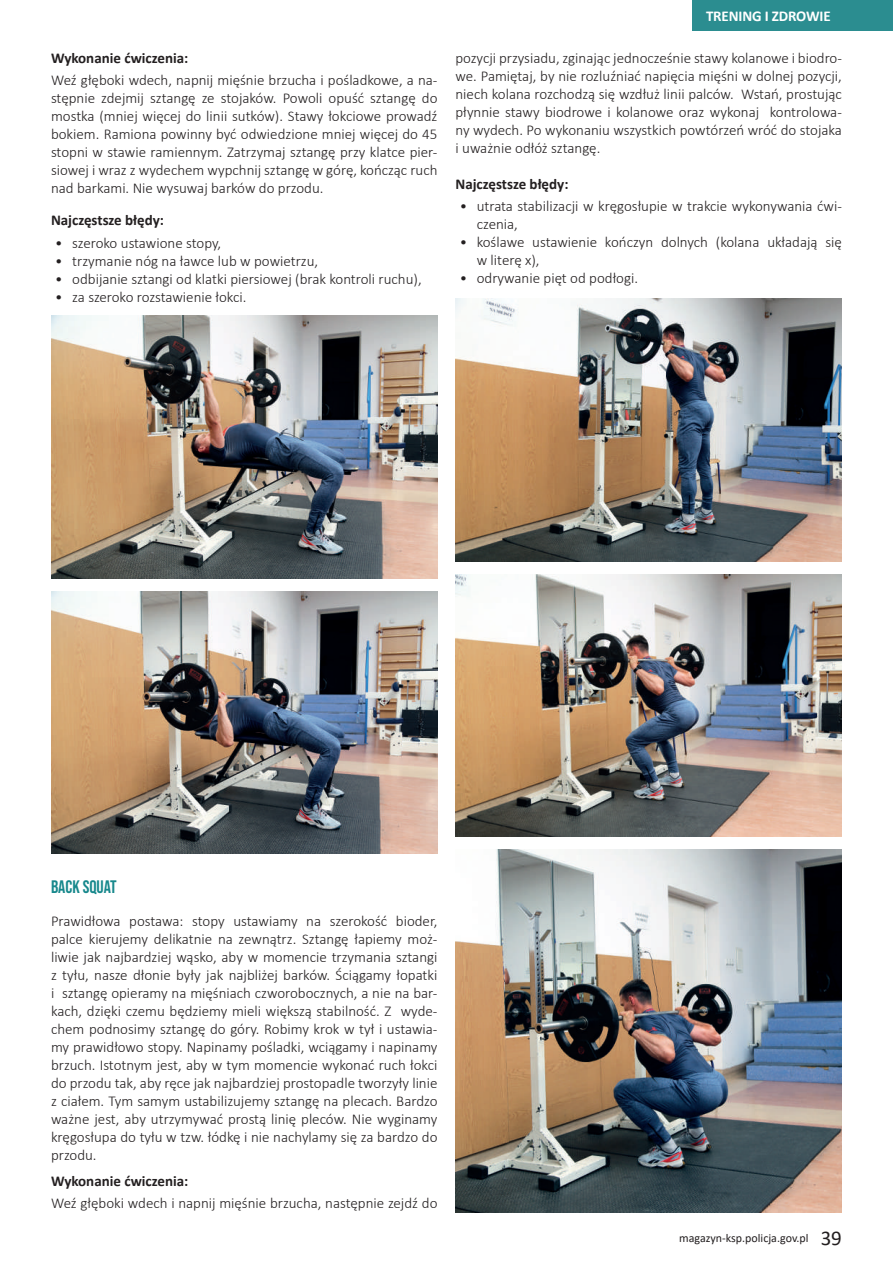
<style>
.page{position:relative;width:893px;height:1263px;background:#fff}
.page>*{position:absolute;margin:0;border:0;box-sizing:border-box;transform-origin:0 0}
.t1{font:18px "Bebas Neue";color:#17888c}
.t2{font:300 15px/18px "Calibri";color:#231f20;text-align:justify}
.t3{font:700 15px "Calibri";color:#231f20}
.t4{font:700 15px "Calibri";letter-spacing:-.01em;color:#fff}
.t5{font:12px "Calibri";color:#231f20}
.s1{font-size:21px}
</style>
<div class="page">
<div style="left:693px;top:0;width:200px;height:31px;background:#2b8d90"></div>
<img style="left:51px;top:591px;width:386px;height:263px">
<img style="left:51px;top:316px;width:386px;height:262px">
<img style="left:455px;top:298px;width:387px;height:263px">
<img style="left:455px;top:574px;width:387px;height:263px">
<img style="left:455px;top:850px;width:387px;height:362px">
<p class="t3" style="left:51px;top:47px;width:139px">Wykonanie ćwiczenia:</p>
<p class="t2" style="left:51px;top:71px;width:388px">Weź głęboki wdech, napnij mięśnie brzucha i pośladkowe, a na&shy;stępnie zdejmij sztangę ze stojaków. Powoli opuść sztangę do mostka (mniej więcej do linii sutków). Stawy łokciowe prowadź bokiem. Ramiona powinny być odwiedzione mniej więcej do 45 stopni w stawie ramiennym. Zatrzymaj sztangę przy klatce pier&shy;siowej i wraz z wydechem wypchnij sztangę w górę, kończąc ruch nad barkami. Nie wysuwaj barków do przodu.</p>
<p class="t3" style="left:51px;top:210px;width:115px">Najczęstsze błędy:</p>
<p class="t2" style="left:55px;top:233px;width:167px">• szeroko ustawione stopy,</p>
<p class="t2" style="left:55px;top:251px;width:264px">• trzymanie nóg na ławce lub w powietrzu,</p>
<p class="t2" style="left:55px;top:269px;width:368px">• odbijanie sztangi od klatki piersiowej (brak kontroli ruchu),</p>
<p class="t2" style="left:55px;top:287px;width:193px">• za szeroko rozstawienie łokci.</p>
<p class="t4" style="left:706px;top:5px;width:126px">TRENING I ZDROWIE</p>
<p class="t2" style="left:455px;top:48px;width:388px">pozycji przysiadu, zginając jednocześnie stawy kolanowe i biodro&shy;we. Pamiętaj, by nie rozluźniać napięcia mięśni w dolnej pozycji, niech kolana rozchodzą się wzdłuż linii palców. Wstań, prostując płynnie stawy biodrowe i kolanowe oraz wykonaj kontrolowa&shy;ny wydech. Po wykonaniu wszystkich powtórzeń wróć do stojaka i uważnie odłóż sztangę.</p>
<p class="t3" style="left:455px;top:173px;width:115px">Najczęstsze błędy:</p>
<p class="t2" style="left:477px;top:197px;width:367px;text-indent:-17px">• utrata stabilizacji w kręgosłupie w trakcie wykonywania ćwi&shy;czenia,</p>
<p class="t2" style="left:477px;top:233px;width:367px;text-indent:-17px">• koślawe ustawienie kończyn dolnych (kolana układają się w literę x),</p>
<p class="t2" style="left:460px;top:269px;width:180px">• odrywanie pięt od podłogi.</p>
<p class="t1" style="left:51px;top:877px;width:67px">BACK SQUAT</p>
<p class="t2" style="left:51px;top:911px;width:388px">Prawidłowa postawa: stopy ustawiamy na szerokość bioder, palce kierujemy delikatnie na zewnątrz. Sztangę łapiemy moż&shy;liwie jak najbardziej wąsko, aby w momencie trzymania sztangi z tyłu, nasze dłonie były jak najbliżej barków. Ściągamy łopatki i sztangę opieramy na mięśniach czworobocznych, a nie na bar&shy;kach, dzięki czemu będziemy mieli większą stabilność. Z wyde&shy;chem podnosimy sztangę do góry. Robimy krok w tył i ustawia&shy;my prawidłowo stopy. Napinamy pośladki, wciągamy i napinamy brzuch. Istotnym jest, aby w tym momencie wykonać ruch łokci do przodu tak, aby ręce jak najbardziej prostopadle tworzyły linie z ciałem. Tym samym ustabilizujemy sztangę na plecach. Bardzo ważne jest, aby utrzymywać prostą linię pleców. Nie wyginamy kręgosłupa do tyłu w tzw. łódkę i nie nachylamy się za bardzo do przodu.</p>
<p class="t3" style="left:51px;top:1170px;width:139px">Wykonanie ćwiczenia:</p>
<p class="t2" style="left:51px;top:1194px;width:388px">Weź głęboki wdech i napnij mięśnie brzucha, następnie zejdź do</p>
<p class="t5" style="left:679px;top:1229px;width:164px">magazyn-ksp.policja.gov.pl <span class="s1">39</span></p>
</div>
